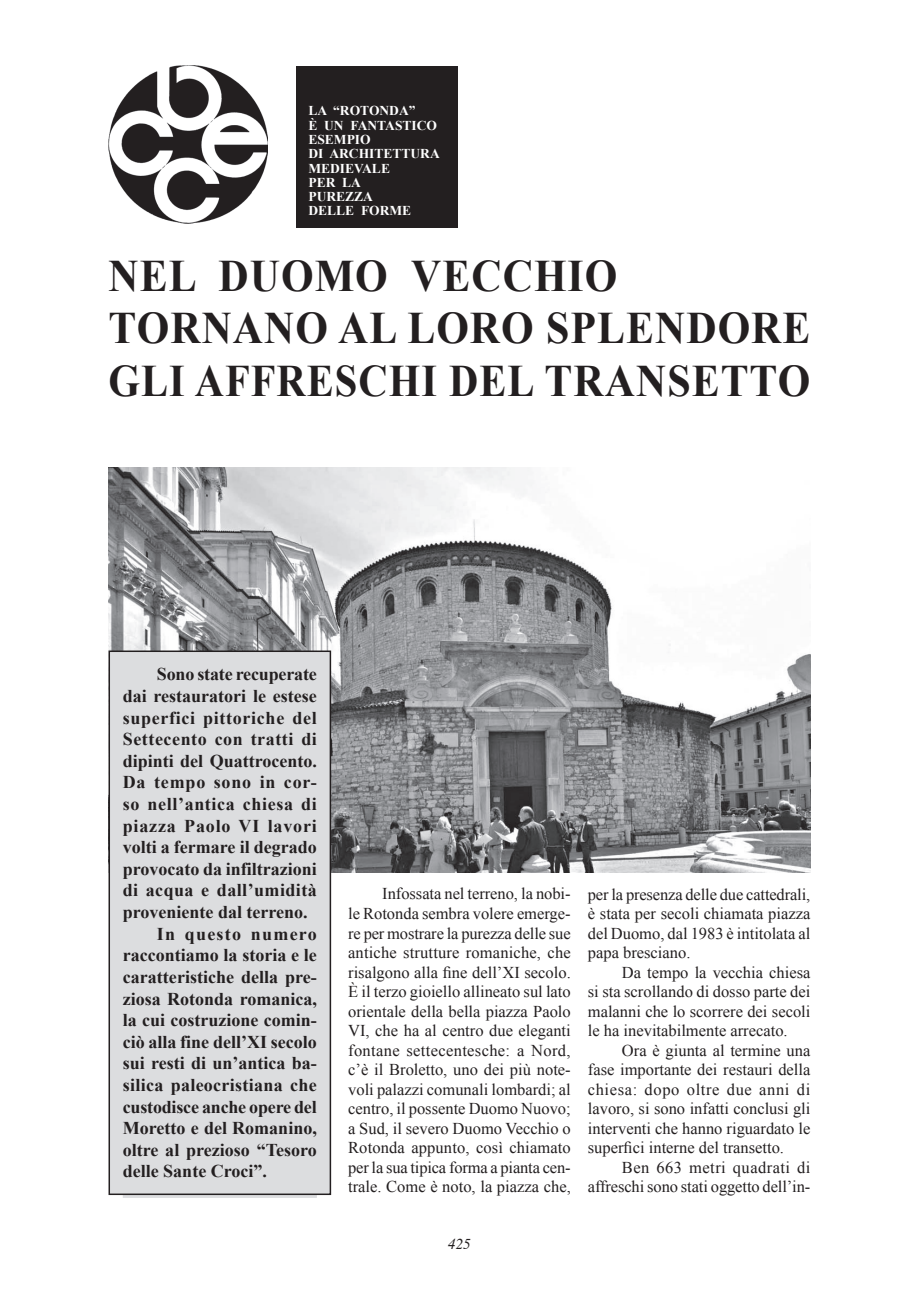
<style>
.page{position:relative;width:919px;height:1289px;background:#fff}
.page>*{position:absolute;margin:0;border:0;box-sizing:border-box;transform-origin:0 0}
.t1{font:700 45px/52.5px "Times New Roman";letter-spacing:.025em;color:#231f20;scale:.93 1}
.t2{font:700 18px "Times New Roman";color:#231f20}
.t3{font:700 18px "Times New Roman";letter-spacing:.035em;color:#231f20}
.t4{font:700 18px "Times New Roman";letter-spacing:.045em;color:#231f20}
.t5{font:700 18px "Times New Roman";letter-spacing:.03em;color:#231f20}
.t6{font:700 18px "Times New Roman";letter-spacing:.025em;color:#231f20}
.t7{font:700 18px "Times New Roman";letter-spacing:.07em;color:#231f20}
.t8{font:16.5px/19.5px "Times New Roman";color:#231f20;text-align:justify}
.t9{font:italic 15px "Times";color:#231f20}
.t10{font:700 13.5px/14.2px "Times New Roman";color:#fff}
</style>
<div class="page">
<img style="left:108px;top:468px;width:702px;height:404px">
<img style="left:108px;top:66px;width:159px;height:157px">
<div style="left:109px;top:651px;width:221px;height:543px;background:#dcdddf"></div>
<div style="left:123px;top:1185px;width:194px;height:12px;background:#dcdddf"></div>
<div style="left:108px;top:650px;width:223px;height:544px;border:2px solid #231f20"></div>
<div style="left:296px;top:66px;width:161px;height:162px;background:#231f20"></div>
<p class="t10" style="left:308px;top:103px;width:133px">LA “ROTONDA”<br>È UN FANTASTICO<br>ESEMPIO<br>DI ARCHITETTURA<br>MEDIEVALE<br>PER LA<br>PUREZZA<br>DELLE FORME</p>
<h1 class="t1" style="left:108px;top:248px;width:756px">NEL DUOMO VECCHIO<br>TORNANO AL LORO SPLENDORE<br>GLI AFFRESCHI DEL TRANSETTO</h1>
<p class="t2" style="left:157px;top:662px;width:161px">Sono state recuperate</p>
<p class="t2" style="left:123px;top:683px;width:195px">dai restauratori le estese</p>
<p class="t3" style="left:123px;top:705px;width:195px">superfici pittoriche del</p>
<p class="t5" style="left:123px;top:726px;width:196px">Settecento con tratti di</p>
<p class="t2" style="left:123px;top:748px;width:196px">dipinti del Quattrocento.</p>
<p class="t4" style="left:123px;top:770px;width:195px">Da tempo sono in cor-</p>
<p class="t3" style="left:123px;top:791px;width:195px">so nell’antica chiesa di</p>
<p class="t4" style="left:123px;top:813px;width:195px">piazza Paolo VI lavori</p>
<p class="t2" style="left:123px;top:834px;width:195px">volti a fermare il degrado</p>
<p class="t2" style="left:123px;top:856px;width:196px">provocato da infiltrazioni</p>
<p class="t6" style="left:123px;top:878px;width:195px">di acqua e dall’umidità</p>
<p class="t2" style="left:123px;top:899px;width:186px">proveniente dal terreno.</p>
<p class="t7" style="left:157px;top:921px;width:161px">In questo numero</p>
<p class="t2" style="left:123px;top:942px;width:195px">raccontiamo la storia e le</p>
<p class="t2" style="left:123px;top:964px;width:195px">caratteristiche della pre-</p>
<p class="t2" style="left:123px;top:986px;width:196px">ziosa Rotonda romanica,</p>
<p class="t2" style="left:123px;top:1007px;width:195px">la cui costruzione comin-</p>
<p class="t2" style="left:123px;top:1029px;width:195px">ciò alla fine dell’XI secolo</p>
<p class="t2" style="left:123px;top:1050px;width:195px">sui resti di un’antica ba-</p>
<p class="t2" style="left:123px;top:1072px;width:195px">silica paleocristiana che</p>
<p class="t2" style="left:123px;top:1094px;width:195px">custodisce anche opere del</p>
<p class="t2" style="left:123px;top:1115px;width:195px">Moretto e del Romanino,</p>
<p class="t2" style="left:123px;top:1137px;width:196px">oltre al prezioso “Tesoro</p>
<p class="t2" style="left:123px;top:1158px;width:146px">delle Sante Croci”.</p>
<p class="t8" style="left:348px;top:884px;width:224px;text-indent:34px">Infossata nel terreno, la nobi&shy;le Rotonda sembra volere emerge&shy;re per mostrare la purezza delle sue antiche strutture romaniche, che risalgono alla fine dell’XI secolo.<br>È il terzo gioiello allineato sul lato orientale della bella piazza Paolo VI, che ha al centro due eleganti fontane settecentesche: a Nord, c’è il Broletto, uno dei più note&shy;voli palazzi comunali lombardi; al centro, il possente Duomo Nuovo; a Sud, il severo Duomo Vecchio o Rotonda appunto, così chiamato per la sua tipica forma a pianta cen&shy;trale. Come è noto, la piazza che,</p>
<p class="t8" style="left:587px;top:884px;width:224px">per la presenza delle due cattedrali, è stata per secoli chiamata piazza del Duomo, dal 1983 è intitolata al papa bresciano.</p>
<p class="t8" style="left:587px;top:962px;width:224px;text-indent:34px">Da tempo la vecchia chiesa si sta scrollando di dosso parte dei malanni che lo scorrere dei secoli le ha inevitabilmente arrecato.</p>
<p class="t8" style="left:587px;top:1040px;width:224px;text-indent:34px">Ora è giunta al termine una fase importante dei restauri della chiesa: dopo oltre due anni di lavoro, si sono infatti conclusi gli interventi che hanno riguardato le superfici interne del transetto.</p>
<p class="t8" style="left:587px;top:1157px;width:224px;text-align:right">Ben 663 metri quadrati di affreschi sono stati oggetto dell’in-</p>
<p class="t9" style="left:448px;top:1230px;width:45px">425<sup>425</sup></p>
</div>
